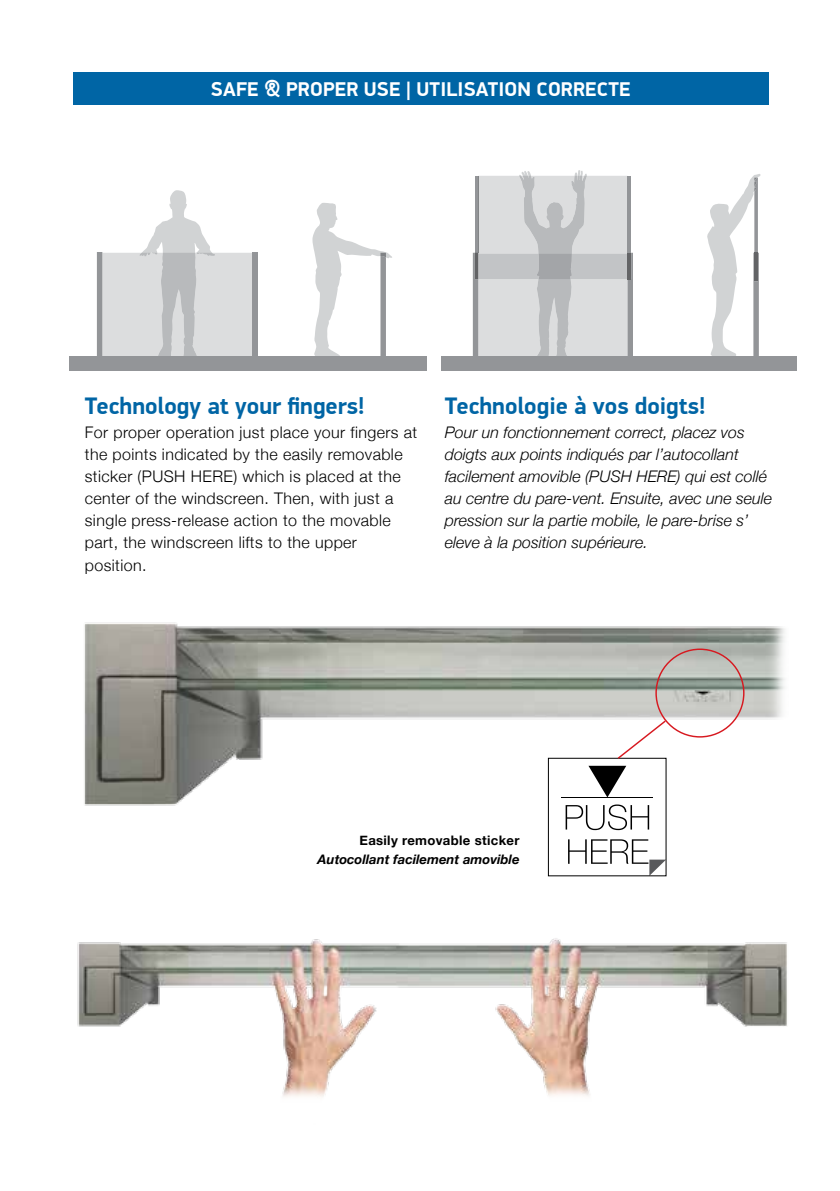
<style>
.page{position:relative;width:840px;height:1191px;background:#fff}
.page>*{position:absolute;margin:0;border:0;box-sizing:border-box;transform-origin:0 0}
.t1{font:700 24px "PF Din Display Pro";color:#0065a5}
.t2{font:700 20px "PF Din Display Pro";letter-spacing:.01em;color:#fff}
.t3{font:300 16px/22px "Helvetica Neue";letter-spacing:.025em;color:#000}
.t4{font:italic 300 16px/22px "Helvetica Neue";color:#000}
.t5{font:italic 700 13.2px "Helvetica Neue";color:#000}
.t6{font:700 13.2px "Helvetica Neue";letter-spacing:.025em;color:#000}
</style>
<div class="page">
<img style="left:77px;top:622px;width:710px;height:475px">
<svg style="left:565px;top:804px;width:83px;height:26px"></svg>
<svg style="left:567px;top:839px;width:97px;height:35px"></svg>
<hr style="left:561px;top:797px;width:91px;height:1px;background:#000">
<svg style="left:588px;top:766px;width:38px;height:31px"></svg>
<div style="left:548px;top:758px;width:118px;height:118px;border:1px solid #000"></div>
<svg style="left:615px;top:719px;width:52px;height:41px"></svg>
<div style="left:252px;top:252px;width:6px;height:104px;background:#939598"></div>
<svg style="left:97px;top:190px;width:155px;height:166px"></svg>
<svg style="left:312px;top:203px;width:80px;height:153px"></svg>
<div style="left:69px;top:356px;width:357px;height:15px;background:#939598"></div>
<svg style="left:472px;top:170px;width:160px;height:186px;background:#cfd1d2"></svg>
<div style="left:441px;top:356px;width:355px;height:15px;background:#939598"></div>
<svg style="left:707px;top:174px;width:53px;height:182px"></svg>
<hr style="left:754px;top:253px;width:3px;height:28px;background:#636466">
<div style="left:73px;top:72px;width:695px;height:32px;background:#0065a5"></div>
<p class="t2" style="left:211px;top:77px;width:217px">SAFE &amp; PROPER USE | utilisation</p>
<p class="t2" style="left:536px;top:77px;width:25px">corre</p>
<p class="t2" style="left:596px;top:77px;width:24px">cte</p>
<h1 class="t1" style="left:85px;top:392px;width:281px">Technology at your fingers!</h1>
<p class="t3" style="left:85px;top:420px;width:333px">For proper operation just place your fingers at the points indicated by the easily removable sticker (PUSH HERE) which is placed at the center of the windscreen. Then, with just a single press-release action to the movable part, the windscreen lifts to the upper position.</p>
<h1 class="t1" style="left:444px;top:392px;width:262px">Technologie à vos doigts!</h1>
<p class="t4" style="left:444px;top:421px;width:328px">Pour un fonctionnement correct, placez vos doigts aux points indiqués par l’autocollant facilement amovible (PUSH HERE) qui est collé au centre du pare-vent. Ensuite, avec une seule pression sur la partie mobile, le pare-brise s’ eleve à la position supérieure.</p>
<p class="t6" style="left:359px;top:830px;width:161px">Easily removable sticker</p>
<p class="t5" style="left:317px;top:849px;width:203px">Autocollant facilement amovible</p>
</div>
